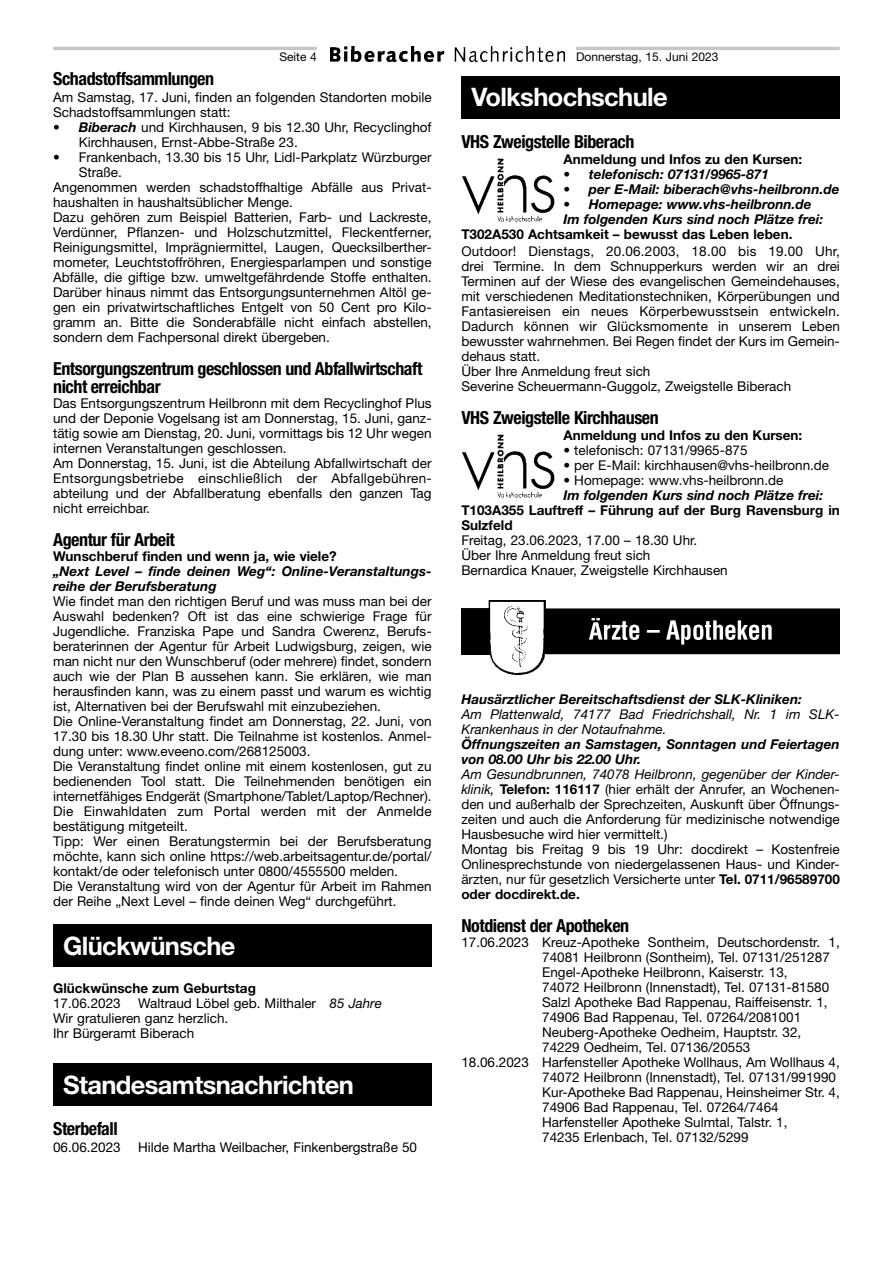
<style>
.page{position:relative;width:893px;height:1263px;background:#fff}
.page>*{position:absolute;margin:0;border:0;box-sizing:border-box;transform-origin:0 0}
.t1{font:700 25.5px "Helvetica Neue LT Std";letter-spacing:-.025em;color:#fff}
.t2{font:700 condensed 18px/18px "Helvetica Neue LT Std";letter-spacing:-.025em;color:#000}
.t3{font:13.5px/15px "Helvetica Neue LT Std";color:#000}
.t4{font:italic 700 13.5px/15px "Helvetica Neue LT Std";color:#000}
.t5{font:700 13.5px/15px "Helvetica Neue LT Std";color:#000}
.t6{font:italic 13.5px/15px "Helvetica Neue LT Std";color:#000}
.t7{font:12px "Helvetica Neue LT Std";color:#000}
.s1{font-weight:700;font-style:italic}
.s2{font-style:italic}
.s3{font-weight:700}
</style>
<div class="page">
<img style="left:330px;top:47px;width:234px;height:15px">
<hr style="left:53px;top:47px;width:264px;height:3px;background:#c5c6c6">
<hr style="left:576px;top:47px;width:264px;height:3px;background:#c5c6c6">
<div style="left:53px;top:924px;width:379px;height:43px;background:#000"></div>
<div style="left:53px;top:1064px;width:379px;height:42px;background:#000"></div>
<div style="left:461px;top:76px;width:379px;height:43px;background:#000"></div>
<img style="left:462px;top:158px;width:93px;height:63px">
<img style="left:462px;top:434px;width:93px;height:63px">
<img style="left:461px;top:601px;width:379px;height:73px">
<p class="t7" style="left:279px;top:49px;width:39px">Seite 4</p>
<p class="t7" style="left:576px;top:49px;width:144px">Donnerstag, 15. Juni 2023</p>
<h2 class="t2" style="left:53px;top:70px;width:162px">Schadstoffsammlungen</h2>
<p class="t3" style="left:53px;top:89px;width:380px">Am Samstag, 17. Juni, finden an folgenden Standorten mobile<br>Schadstoffsammlungen statt:</p>
<p class="t3" style="left:79px;top:119px;width:354px;text-indent:-26px">• <span class="s1">Biberach</span> und Kirchhausen, 9 bis 12.30 Uhr, Recyclinghof<br>Kirchhausen, Ernst-Abbe-Straße 23.</p>
<p class="t3" style="left:53px;top:149px;width:380px">• Frankenbach, 13.30 bis 15 Uhr, Lidl-Parkplatz Würzburger</p>
<p class="t3" style="left:79px;top:164px;width:45px">Straße.</p>
<p class="t3" style="left:53px;top:179px;width:380px">Angenommen werden schadstoffhaltige Abfälle aus Privat-</p>
<p class="t3" style="left:53px;top:194px;width:241px">haushalten in haushaltsüblicher Menge.</p>
<p class="t3" style="left:53px;top:209px;width:380px">Dazu gehören zum Beispiel Batterien, Farb- und Lackreste,</p>
<p class="t3" style="left:53px;top:224px;width:380px">Verdünner, Pflanzen- und Holzschutzmittel, Fleckentferner,</p>
<p class="t3" style="left:53px;top:239px;width:380px">Reinigungsmittel, Imprägniermittel, Laugen, Quecksilberther-</p>
<p class="t3" style="left:53px;top:254px;width:380px">mometer, Leuchtstoffröhren, Energiesparlampen und sonstige</p>
<p class="t3" style="left:53px;top:269px;width:380px">Abfälle, die giftige bzw. umweltgefährdende Stoffe enthalten.</p>
<p class="t3" style="left:53px;top:284px;width:380px">Darüber hinaus nimmt das Entsorgungsunternehmen Altöl ge-</p>
<p class="t3" style="left:53px;top:299px;width:380px">gen ein privatwirtschaftliches Entgelt von 50 Cent pro Kilo-</p>
<p class="t3" style="left:53px;top:314px;width:380px">gramm an. Bitte die Sonderabfälle nicht einfach abstellen,</p>
<p class="t3" style="left:53px;top:329px;width:278px">sondern dem Fachpersonal direkt übergeben.</p>
<h2 class="t2" style="left:53px;top:359px;width:371px">Entsorgungszentrum geschlossen und Abfallwirtschaft nicht erreichbar</h2>
<p class="t3" style="left:53px;top:395px;width:380px">Das Entsorgungszentrum Heilbronn mit dem Recyclinghof Plus und der Deponie Vogelsang ist am Donnerstag, 15. Juni, ganz&shy;tätig sowie am Dienstag, 20. Juni, vormittags bis 12 Uhr wegen internen Veranstaltungen geschlossen.<br>Am Donnerstag, 15. Juni, ist die Abteilung Abfallwirtschaft der Entsorgungsbetriebe einschließlich der Abfallgebühren&shy;abteilung und der Abfallberatung ebenfalls den ganzen Tag nicht erreichbar.</p>
<h2 class="t2" style="left:53px;top:530px;width:123px">Agentur für Arbeit</h2>
<p class="t5" style="left:53px;top:548px;width:285px">Wunschberuf finden und wenn ja, wie viele?</p>
<p class="t4" style="left:53px;top:563px;width:380px">„Next Level – finde deinen Weg“: Online-Veranstaltungs&shy;reihe der Berufsberatung</p>
<p class="t3" style="left:53px;top:593px;width:380px">Wie findet man den richtigen Beruf und was muss man bei der Auswahl bedenken? Oft ist das eine schwierige Frage für Jugendliche. Franziska Pape und Sandra Cwerenz, Berufs&shy;beraterinnen der Agentur für Arbeit Ludwigsburg, zeigen, wie man nicht nur den Wunschberuf (oder mehrere) findet, sondern auch wie der Plan B aussehen kann. Sie erklären, wie man herausfinden kann, was zu einem passt und warum es wichtig ist, Alternativen bei der Berufswahl mit einzubeziehen.<br>Die Online-Veranstaltung findet am Donnerstag, 22. Juni, von 17.30 bis 18.30 Uhr statt. Die Teilnahme ist kostenlos. Anmel&shy;dung unter: www.eveeno.com/268125003.<br>Die Veranstaltung findet online mit einem kostenlosen, gut zu bedienenden Tool statt. Die Teilnehmenden benötigen ein internetfähiges Endgerät (Smartphone/Tablet/Laptop/Rechner).<br>Die Einwahldaten zum Portal werden mit der Anmelde bestätigung mitgeteilt.<br>Tipp: Wer einen Beratungstermin bei der Berufsberatung möchte, kann sich online https://web.arbeitsagentur.de/portal/ kontakt/de oder telefonisch unter 0800/4555500 melden.<br>Die Veranstaltung wird von der Agentur für Arbeit im Rahmen der Reihe „Next Level – finde deinen Weg“ durchgeführt.</p>
<h1 class="t1" style="left:63px;top:930px;width:174px">Glückwünsche</h1>
<p class="t5" style="left:53px;top:981px;width:204px">Glückwünsche zum Geburtstag</p>
<p class="t3" style="left:53px;top:996px;width:69px">17.06.2023</p>
<p class="t3" style="left:53px;top:996px;width:330px;text-indent:85px">Waltraud Löbel geb. Milthaler <span class="s2">85 Jahre<br></span>Wir gratulieren ganz herzlich.<br>Ihr Bürgeramt Biberach</p>
<h1 class="t1" style="left:63px;top:1069px;width:292px">Standesamtsnachrichten</h1>
<h2 class="t2" style="left:53px;top:1120px;width:66px">Sterbefall</h2>
<p class="t3" style="left:53px;top:1139px;width:69px">06.06.2023</p>
<p class="t3" style="left:138px;top:1139px;width:280px">Hilde Martha Weilbacher, Finkenbergstraße 50</p>
<h1 class="t1" style="left:471px;top:82px;width:198px">Volkshochschule</h1>
<h2 class="t2" style="left:461px;top:132px;width:175px">VHS Zweigstelle Biberach</h2>
<p class="t5" style="left:563px;top:152px;width:240px">Anmeldung und Infos zu den Kursen:</p>
<p class="t4" style="left:563px;top:167px;width:207px">• telefonisch: 07131/9965-871</p>
<p class="t4" style="left:563px;top:182px;width:278px">• per E-Mail: biberach@vhs-heilbronn.de</p>
<p class="t4" style="left:563px;top:197px;width:261px">• Homepage: www.vhs-heilbronn.de<br>Im folgenden Kurs sind noch Plätze frei:</p>
<p class="t5" style="left:461px;top:227px;width:333px">T302A530 Achtsamkeit – bewusst das Leben leben.</p>
<p class="t3" style="left:461px;top:243px;width:380px">Outdoor! Dienstags, 20.06.2003, 18.00 bis 19.00 Uhr, drei Termine. In dem Schnupperkurs werden wir an drei Terminen auf der Wiese des evangelischen Gemeindehauses, mit verschiedenen Meditationstechniken, Körperübungen und Fantasiereisen ein neues Körperbewusstsein entwickeln.<br>Dadurch können wir Glücksmomente in unserem Leben bewusster wahrnehmen. Bei Regen findet der Kurs im Gemein&shy;dehaus statt.<br>Über Ihre Anmeldung freut sich<br>Severine Scheuermann-Guggolz, Zweigstelle Biberach</p>
<h2 class="t2" style="left:461px;top:408px;width:199px">VHS Zweigstelle Kirchhausen</h2>
<p class="t5" style="left:563px;top:428px;width:240px">Anmeldung und Infos zu den Kursen:</p>
<p class="t3" style="left:563px;top:443px;width:186px">• telefonisch: 07131/9965-875</p>
<p class="t3" style="left:563px;top:458px;width:267px">• per E-Mail: kirchhausen@vhs-heilbronn.de</p>
<p class="t3" style="left:563px;top:473px;width:222px">• Homepage: www.vhs-heilbronn.de</p>
<p class="t4" style="left:563px;top:488px;width:261px">Im folgenden Kurs sind noch Plätze frei:</p>
<p class="t5" style="left:461px;top:503px;width:380px">T103A355 Lauftreff – Führung auf der Burg Ravensburg in<br>Sulzfeld</p>
<p class="t3" style="left:461px;top:533px;width:268px">Freitag, 23.06.2023, 17.00 – 18.30 Uhr.<br>Über Ihre Anmeldung freut sich<br>Bernardica Knauer, Zweigstelle Kirchhausen</p>
<p class="t4" style="left:461px;top:691px;width:342px">Hausärztlicher Bereitschaftsdienst der SLK-Kliniken:</p>
<p class="t6" style="left:461px;top:706px;width:380px">Am Plattenwald, 74177 Bad Friedrichshall, Nr. 1 im SLK-<br>Krankenhaus in der Notaufnahme.</p>
<p class="t4" style="left:461px;top:736px;width:380px">Öffnungszeiten an Samstagen, Sonntagen und Feiertagen von 08.00 Uhr bis 22.00 Uhr.</p>
<p class="t3" style="left:461px;top:766px;width:380px"><span class="s2">Am Gesundbrunnen, 74078 Heilbronn, gegenüber der Kinder&shy;klinik,</span> <span class="s3">Telefon: 116117</span> (hier erhält der Anrufer, an Wochenen&shy;den und außerhalb der Sprechzeiten, Auskunft über Öffnungs&shy;zeiten und auch die Anforderung für medizinische notwendige Hausbesuche wird hier vermittelt.)<br>Montag bis Freitag 9 bis 19 Uhr: docdirekt – Kostenfreie Onlinesprechstunde von niedergelassenen Haus- und Kinder&shy;ärzten, nur für gesetzlich Versicherte unter <span class="s3">Tel. 0711/96589700 oder docdirekt.de.</span></p>
<h2 class="t2" style="left:461px;top:916px;width:169px">Notdienst der Apotheken</h2>
<p class="t3" style="left:461px;top:934px;width:380px">17.06.2023 Kreuz-Apotheke Sontheim, Deutschordenstr. 1,</p>
<p class="t3" style="left:542px;top:949px;width:289px">74081 Heilbronn (Sontheim), Tel. 07131/251287</p>
<p class="t3" style="left:542px;top:964px;width:247px">Engel-Apotheke Heilbronn, Kaiserstr. 13,</p>
<p class="t3" style="left:542px;top:979px;width:289px">74072 Heilbronn (Innenstadt), Tel. 07131-81580</p>
<p class="t3" style="left:542px;top:994px;width:287px">Salzl Apotheke Bad Rappenau, Raiffeisenstr. 1,</p>
<p class="t3" style="left:542px;top:1009px;width:261px">74906 Bad Rappenau, Tel. 07264/2081001</p>
<p class="t3" style="left:542px;top:1024px;width:261px">Neuberg-Apotheke Oedheim, Hauptstr. 32,</p>
<p class="t3" style="left:542px;top:1039px;width:210px">74229 Oedheim, Tel. 07136/20553</p>
<p class="t3" style="left:461px;top:1054px;width:380px">18.06.2023 Harfensteller Apotheke Wollhaus, Am Wollhaus 4,</p>
<p class="t3" style="left:542px;top:1069px;width:295px">74072 Heilbronn (Innenstadt), Tel. 07131/991990</p>
<p class="t3" style="left:542px;top:1084px;width:299px">Kur-Apotheke Bad Rappenau, Heinsheimer Str. 4,</p>
<p class="t3" style="left:542px;top:1099px;width:238px">74906 Bad Rappenau, Tel. 07264/7464</p>
<p class="t3" style="left:542px;top:1114px;width:247px">Harfensteller Apotheke Sulmtal, Talstr. 1,</p>
<p class="t3" style="left:542px;top:1129px;width:208px">74235 Erlenbach, Tel. 07132/5299</p>
</div>
